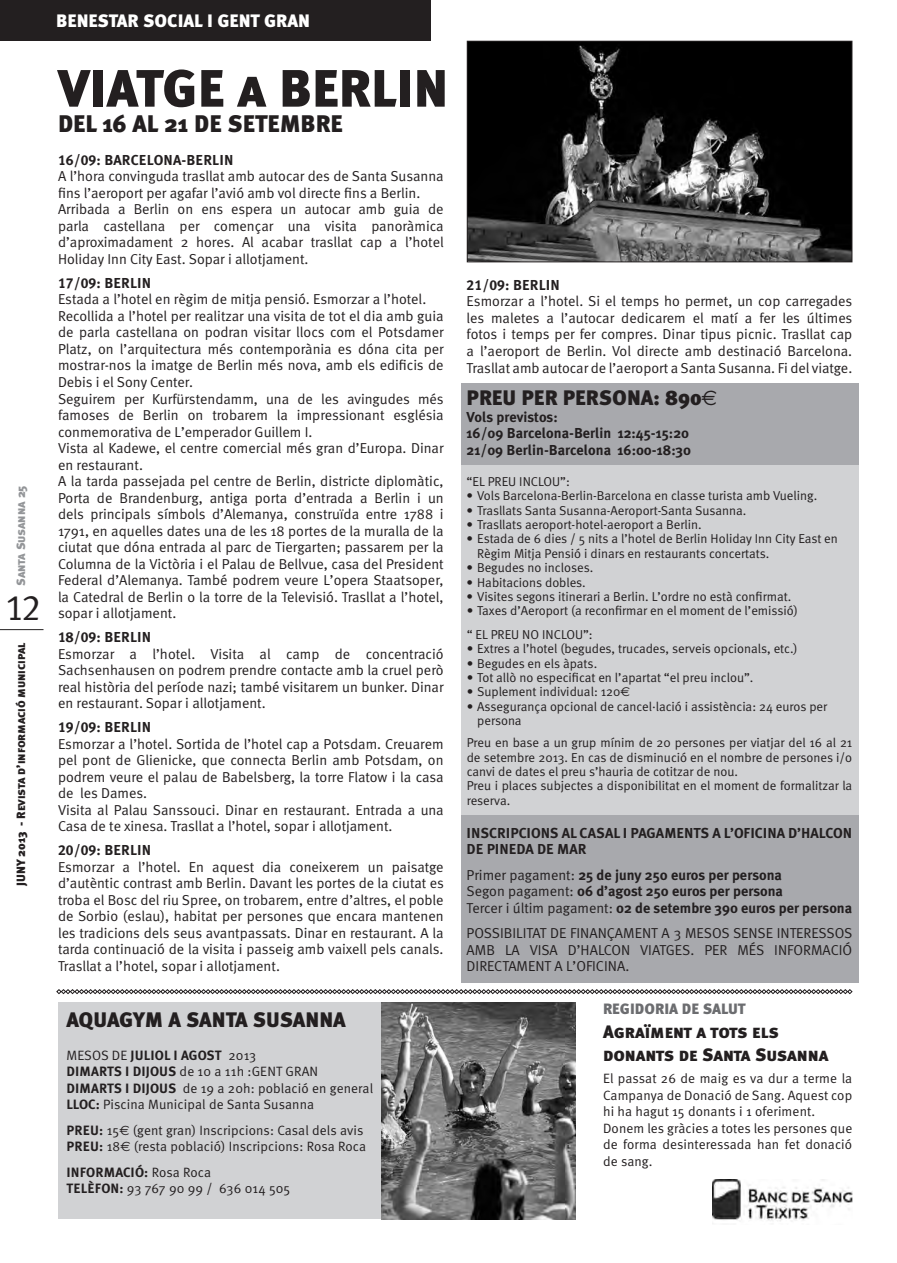
<style>
.page{position:relative;width:897px;height:1263px;background:#fff}
.page>*{position:absolute;margin:0;border:0;box-sizing:border-box;transform-origin:0 0}
.t1{font:52.5px "Meta Black Caps";color:#231f20}
.t2{font:36px "Meta Plus Normal Caps";color:#231f20}
.t3{font:24px "Meta Black Caps";color:#231f20}
.t4{font:21px "Meta Black Caps";color:#231f20}
.t5{font:18px/22.5px "Meta Black Caps";letter-spacing:-.005em;color:#231f20}
.t6{font:18px "Meta Black Caps";color:#fff}
.t7{font:15px "Meta Black Caps";color:#6c6d70}
.t8{font:14.4px/16.5px "Meta Normal";color:#231f20;text-align:justify}
.t9{font:700 14.4px/16.5px "Meta Plus";color:#231f20}
.t10{font:14.4px "Meta Plus Bold Caps";letter-spacing:.01em;color:#231f20}
.t11{font:13.5px/16.5px "Meta Normal";letter-spacing:.01em;color:#231f20}
.t12{font:700 13.5px "Meta Plus";letter-spacing:.01em;color:#231f20}
.t13{font:12.9px/14.4px "Meta Normal";color:#231f20}
.t14{font:12px "Meta Black Caps";color:#231f20}
.t15{font:12px "Meta Black Caps";letter-spacing:-.015em;color:#939598}
.s1{font-family:"Meta Normal";font-weight:400}
.s2{font-family:"Meta Plus";font-weight:700}
.s3{font-family:"Euro Sans"}
</style>
<div class="page">
<div style="left:460px;top:383px;width:398px;height:83px;background:#a8a9ad"></div>
<div style="left:460px;top:814px;width:398px;height:169px;background:#a8a9ad"></div>
<div style="left:460px;top:465px;width:398px;height:349px;background:#d1d2d4"></div>
<div style="left:58px;top:1002px;width:517px;height:217px;background:#d1d2d4"></div>
<img style="left:469px;top:43px;width:380px;height:217px">
<div style="left:467px;top:41px;width:384px;height:221px;border:1px solid #231f20"></div>
<hr style="left:0;top:629px;width:43px;height:1px;background:#231f20">
<div style="left:0;top:0;width:431px;height:41px;background:#231f20"></div>
<svg style="left:56px;top:989px;width:796px;height:5px"></svg>
<img style="left:381px;top:1002px;width:194px;height:217px">
<img style="left:712px;top:1179px;width:139px;height:45px">
<p class="t15" style="left:14px;top:586px;width:102px;rotate:-90deg">Santa Susanna 25</p>
<h2 class="t2" style="left:5px;top:587px;width:37px">12</h2>
<p class="t14" style="left:14px;top:886px;width:245px;rotate:-90deg">JUNY 2013 - Revista d’informació municipal</p>
<p class="t6" style="left:56px;top:10px;width:255px">BENESTAR SOCIAL I GENT GRAN</p>
<h1 class="t1" style="left:58px;top:57px;width:391px">VIATGE a BERLIN</h1>
<h3 class="t3" style="left:58px;top:109px;width:286px">DEL 16 AL 21 DE SETEMBRE</h3>
<p class="t10" style="left:58px;top:152px;width:177px">16/09: BARCELONA-BERLIN</p>
<p class="t8" style="left:58px;top:168px;width:387px;text-align:left">A l’hora convinguda trasllat amb autocar des de Santa Susanna fins l’aeroport per agafar l’avió amb vol directe fins a Berlin.<br>Arribada a Berlin on ens espera un autocar amb guia de parla castellana per començar una visita panoràmica d’aproximadament 2 hores. Al acabar trasllat cap a l’hotel Holiday Inn City East. Sopar i allotjament.</p>
<p class="t10" style="left:58px;top:275px;width:95px">17/09: BERLIN</p>
<p class="t8" style="left:58px;top:291px;width:387px;text-align:left">Estada a l’hotel en règim de mitja pensió. Esmorzar a l’hotel.<br>Recollida a l’hotel per realitzar una visita de tot el dia amb guia de parla castellana on podran visitar llocs com el Potsdamer Platz, on l’arquitectura més contemporània es dóna cita per mostrar-nos la imatge de Berlin més nova, amb els edificis de Debis i el Sony Center.<br>Seguirem per Kurfürstendamm, una de les avingudes més famoses de Berlin on trobarem la impressionant església conmemorativa de L’emperador Guillem I.<br>Vista al Kadewe, el centre comercial més gran d’Europa. Dinar en restaurant.<br>A la tarda passejada pel centre de Berlin, districte diplomàtic, Porta de Brandenburg, antiga porta d’entrada a Berlin i un dels principals símbols d’Alemanya, construïda entre 1788 i 1791, en aquelles dates una de les 18 portes de la muralla de la ciutat que dóna entrada al parc de Tiergarten; passarem per la Columna de la Victòria i el Palau de Bellvue, casa del President Federal d’Alemanya. També podrem veure L’opera Staatsoper, la Catedral de Berlin o la torre de la Televisió. Trasllat a l’hotel, sopar i allotjament.</p>
<p class="t10" style="left:58px;top:629px;width:95px">18/09: BERLIN</p>
<p class="t8" style="left:58px;top:645px;width:387px">Esmorzar a l’hotel. Visita al camp de concentració Sachsenhausen on podrem prendre contacte amb la cruel però real història del període nazi; també visitarem un bunker. Dinar en restaurant. Sopar i allotjament.</p>
<p class="t10" style="left:58px;top:719px;width:95px">19/09: BERLIN</p>
<p class="t8" style="left:58px;top:735px;width:387px;text-align:left">Esmorzar a l’hotel. Sortida de l’hotel cap a Potsdam. Creuarem pel pont de Glienicke, que connecta Berlin amb Potsdam, on podrem veure el palau de Babelsberg, la torre Flatow i la casa de les Dames.<br>Visita al Palau Sanssouci. Dinar en restaurant. Entrada a una Casa de te xinesa. Trasllat a l’hotel, sopar i allotjament.</p>
<p class="t10" style="left:58px;top:842px;width:95px">20/09: BERLIN</p>
<p class="t8" style="left:58px;top:858px;width:387px">Esmorzar a l’hotel. En aquest dia coneixerem un paisatge d’autèntic contrast amb Berlin. Davant les portes de la ciutat es troba el Bosc del riu Spree, on trobarem, entre d’altres, el poble de Sorbio (eslau), habitat per persones que encara mantenen les tradicions dels seus avantpassats. Dinar en restaurant. A la tarda continuació de la visita i passeig amb vaixell pels canals.<br>Trasllat a l’hotel, sopar i allotjament.</p>
<h3 class="t4" style="left:66px;top:1007px;width:281px">AQUAGYM A SANTA SUSANNA</h3>
<p class="t12" style="left:66px;top:1047px;width:191px"><span class="s1">MESOS DE</span> JULIOL I AGOST <span class="s1">2013</span></p>
<p class="t11" style="left:66px;top:1063px;width:308px"><span class="s2">DIMARTS I DIJOUS</span> de 10 a 11h :GENT GRAN<br><span class="s2">DIMARTS I DIJOUS</span> de 19 a 20h: població en general<br><span class="s2">LLOC:</span> Piscina Municipal de Santa Susanna</p>
<p class="t11" style="left:66px;top:1121px;width:301px"><span class="s2">PREU:</span> 15<span class="s3">€</span> (gent gran) Inscripcions: Casal dels avis<br><span class="s2">PREU:</span> 18<span class="s3">€</span> (resta població) Inscripcions: Rosa Roca</p>
<p class="t12" style="left:66px;top:1164px;width:146px">INFORMACIÓ: <span class="s1">Rosa Roca</span></p>
<p class="t11" style="left:66px;top:1180px;width:225px"><span class="s2">TELÈFON:</span> 93 767 90 99 / 636 014 505</p>
<p class="t10" style="left:466px;top:277px;width:95px">21/09: BERLIN</p>
<p class="t8" style="left:466px;top:293px;width:387px">Esmorzar a l’hotel. Si el temps ho permet, un cop carregades les maletes a l’autocar dedicarem el matí a fer les últimes fotos i temps per fer compres. Dinar tipus picnic. Trasllat cap a l’aeroport de Berlin. Vol directe amb destinació Barcelona.<br>Trasllat amb autocar de l’aeroport a Santa Susanna. Fi del viatge.</p>
<h3 class="t4" style="left:466px;top:385px;width:252px">PREU PER PERSONA: 890<span class="s3">€</span></h3>
<p class="t9" style="left:466px;top:408px;width:226px">Vols previstos:<br>16/09 Barcelona-Berlin 12:45-15:20<br>21/09 Berlin-Barcelona 16:00-18:30</p>
<p class="t13" style="left:466px;top:474px;width:105px">“EL PREU INCLOU”:</p>
<p class="t13" style="left:466px;top:488px;width:352px">• Vols Barcelona-Berlin-Barcelona en classe turista amb Vueling.</p>
<p class="t13" style="left:466px;top:503px;width:281px">• Trasllats Santa Susanna-Aeroport-Santa Susanna.</p>
<p class="t13" style="left:466px;top:517px;width:236px">• Trasllats aeroport-hotel-aeroport a Berlin.</p>
<p class="t13" style="left:477px;top:531px;width:362px;text-indent:-11px">• Estada de 6 dies / 5 nits a l’hotel de Berlin Holiday Inn City East en<br>Règim Mitja Pensió i dinars en restaurants concertats.</p>
<p class="t13" style="left:466px;top:560px;width:128px">• Begudes no incloses.</p>
<p class="t13" style="left:466px;top:575px;width:121px">• Habitacions dobles.</p>
<p class="t13" style="left:466px;top:589px;width:326px">• Visites segons itinerari a Berlin. L’ordre no està confirmat.</p>
<p class="t13" style="left:466px;top:599px;width:332px;line-height:23.4px">• Taxes d’Aeroport (a reconfirmar en el moment de l’emissió) “ EL PREU NO INCLOU”:</p>
<p class="t13" style="left:466px;top:641px;width:332px">• Extres a l’hotel (begudes, trucades, serveis opcionals, etc.)</p>
<p class="t13" style="left:466px;top:656px;width:132px">• Begudes en els àpats.</p>
<p class="t13" style="left:466px;top:670px;width:288px">• Tot allò no especificat en l’apartat “el preu inclou”.</p>
<p class="t13" style="left:466px;top:684px;width:165px">• Suplement individual: 120<span class="s3">€</span></p>
<p class="t13" style="left:477px;top:699px;width:351px;text-indent:-11px">• Assegurança opcional de cancel·lació i assistència: 24 euros per persona</p>
<p class="t13" style="left:466px;top:735px;width:387px">Preu en base a un grup mínim de 20 persones per viatjar del 16 al 21 de setembre 2013. En cas de disminució en el nombre de persones i/o canvi de dates el preu s’hauria de cotitzar de nou.<br>Preu i places subjectes a disponibilitat en el moment de formalitzar la reserva.</p>
<p class="t9" style="left:466px;top:824px;width:387px">INSCRIPCIONS AL CASAL I PAGAMENTS A L’OFICINA D’HALCON<br>DE PINEDA DE MAR</p>
<p class="t9" style="left:466px;top:866px;width:387px"><span class="s1">Primer pagament:</span> 25 de juny 250 euros per persona<br><span class="s1">Segon pagament:</span> 06 d’agost 250 euros per persona<br><span class="s1">Tercer i últim pagament:</span> 02 de setembre 390 euros per persona</p>
<p class="t8" style="left:466px;top:925px;width:387px">POSSIBILITAT DE FINANÇAMENT A 3 MESOS SENSE INTERESSOS AMB LA VISA D’HALCON VIATGES. PER MÉS INFORMACIÓ DIRECTAMENT A L’OFICINA.</p>
<p class="t7" style="left:602px;top:1000px;width:144px">REGIDORIA DE SALUT</p>
<p class="t5" style="left:602px;top:1021px;width:227px">Agraïment a tots els donants de Santa Susanna</p>
<p class="t11" style="left:602px;top:1070px;width:250px">El passat 26 de maig es va dur a terme la Campanya de Donació de Sang. Aquest cop hi ha hagut 15 donants i 1 oferiment.<br>Donem les gràcies a totes les persones que de forma desinteressada han fet donació de sang.</p>
</div>
